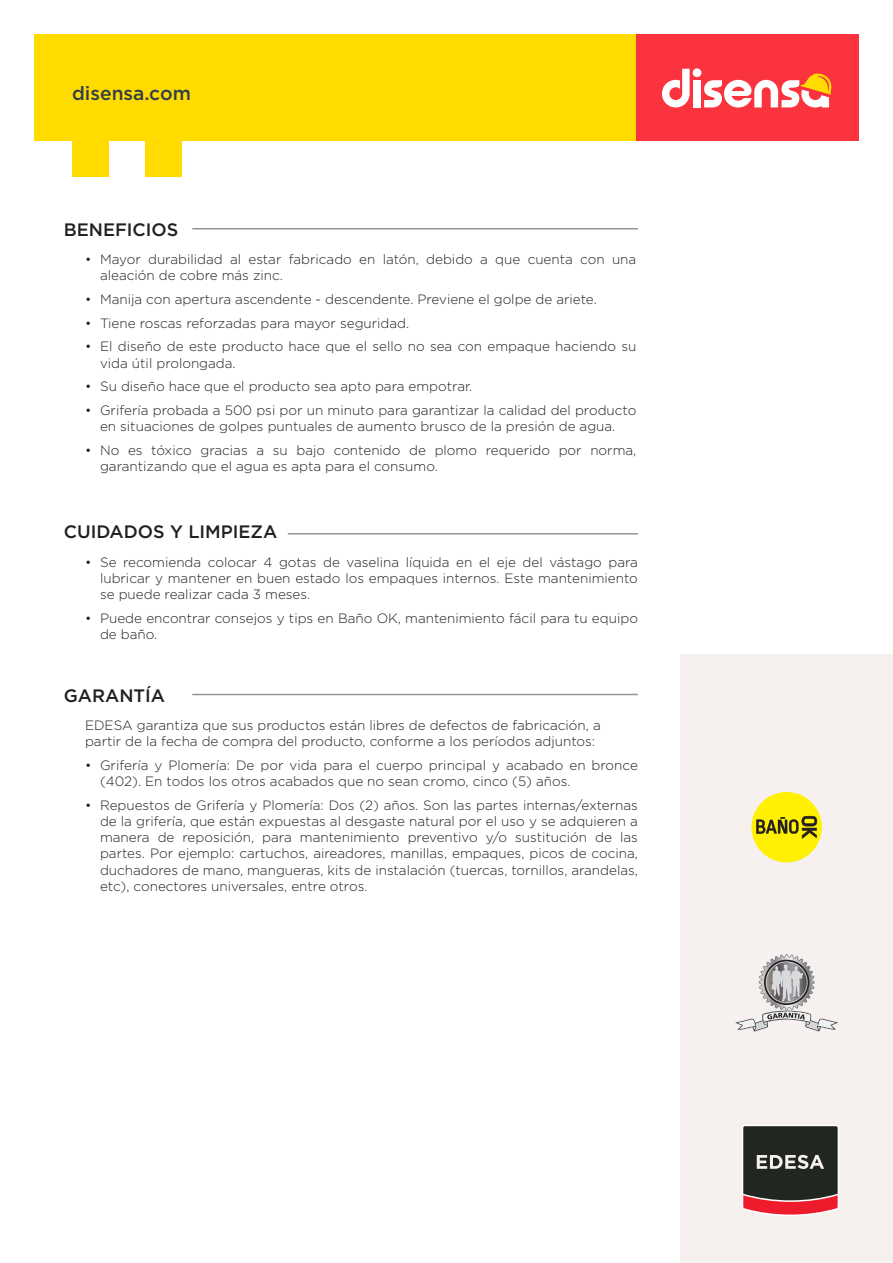
<style>
.page{position:relative;width:893px;height:1263px;background:#fff}
.page>*{position:absolute;margin:0;border:0;box-sizing:border-box;transform-origin:0 0}
.t1{font:500 19.2px "Gotham";color:#313e48}
.t2{font:500 18px "Gotham";color:#231f20}
.t3{font:300 13.5px/16.2px "Gotham";color:#231f20}
</style>
<div class="page">
<hr style="left:192px;top:228px;width:446px;height:1px;background:#939598">
<hr style="left:288px;top:533px;width:350px;height:1px;background:#939598">
<hr style="left:192px;top:694px;width:446px;height:1px;background:#939598">
<div style="left:680px;top:655px;width:213px;height:608px;background:#f6f1ee"></div>
<div style="left:751px;top:792px;width:71px;height:70px;background:#fff101;border-radius:50%"></div>
<svg style="left:756px;top:816px;width:61px;height:22px"></svg>
<svg style="left:735px;top:954px;width:103px;height:77px"></svg>
<div style="left:635px;top:34px;width:224px;height:106px;background:#fb333e"></div>
<div style="left:34px;top:34px;width:601px;height:106px;background:#ffdb00"></div>
<svg style="left:662px;top:69px;width:28px;height:38px"></svg>
<div style="left:693px;top:80px;width:8px;height:27px;background:#fff"></div>
<div style="left:693px;top:68px;width:8px;height:9px;background:#fff;border-radius:50%"></div>
<svg style="left:704px;top:73px;width:128px;height:34px"></svg>
<div style="left:72px;top:140px;width:37px;height:37px;background:#ffdb00"></div>
<div style="left:145px;top:140px;width:36px;height:37px;background:#ffdb00"></div>
<svg style="left:742px;top:1125px;width:97px;height:91px;background:#5e4341"></svg>
<h1 class="t1" style="left:72px;top:81px;width:120px">disensa.com</h1>
<h2 class="t2" style="left:64px;top:218px;width:116px">BENEFICIOS</h2>
<p class="t3" style="left:100px;top:251px;width:538px;text-indent:-15px">• Mayor durabilidad al estar fabricado en latón, debido a que cuenta con una aleación de cobre más zinc.</p>
<p class="t3" style="left:85px;top:291px;width:513px">• Manija con apertura ascendente - descendente. Previene el golpe de ariete.</p>
<p class="t3" style="left:85px;top:314px;width:326px">• Tiene roscas reforzadas para mayor seguridad.</p>
<p class="t3" style="left:100px;top:338px;width:538px;text-indent:-15px">• El diseño de este producto hace que el sello no sea con empaque haciendo su vida útil prolongada.</p>
<p class="t3" style="left:85px;top:378px;width:389px">• Su diseño hace que el producto sea apto para empotrar.</p>
<p class="t3" style="left:85px;top:402px;width:553px;text-align:center">• Grifería probada a 500 psi por un minuto para garantizar la calidad del producto en situaciones de golpes puntuales de aumento brusco de la presión de agua.</p>
<p class="t3" style="left:100px;top:442px;width:538px;text-indent:-15px">• No es tóxico gracias a su bajo contenido de plomo requerido por norma, garantizando que el agua es apta para el consumo.</p>
<h2 class="t2" style="left:64px;top:520px;width:215px">CUIDADOS Y LIMPIEZA</h2>
<p class="t3" style="left:100px;top:553px;width:539px;text-align:justify;text-indent:-15px">• Se recomienda colocar 4 gotas de vaselina líquida en el eje del vástago para lubricar y mantener en buen estado los empaques internos. Este mantenimiento se puede realizar cada 3 meses.</p>
<p class="t3" style="left:100px;top:609px;width:539px;text-indent:-15px">• Puede encontrar consejos y tips en Baño OK, mantenimiento fácil para tu equipo de baño.</p>
<h2 class="t2" style="left:64px;top:683px;width:103px">GARANTÍA</h2>
<p class="t3" style="left:85px;top:717px;width:517px">EDESA garantiza que sus productos están libres de defectos de fabricación, a partir de la fecha de compra del producto, conforme a los períodos adjuntos:</p>
<p class="t3" style="left:100px;top:757px;width:539px;text-indent:-15px">• Grifería y Plomería: De por vida para el cuerpo principal y acabado en bronce (402). En todos los otros acabados que no sean cromo, cinco (5) años.</p>
<p class="t3" style="left:100px;top:796px;width:539px;text-align:justify;text-indent:-15px">• Repuestos de Grifería y Plomería: Dos (2) años. Son las partes internas/externas de la grifería, que están expuestas al desgaste natural por el uso y se adquieren a manera de reposición, para mantenimiento preventivo y/o sustitución de las partes. Por ejemplo: cartuchos, aireadores, manillas, empaques, picos de cocina, duchadores de mano, mangueras, kits de instalación (tuercas, tornillos, arandelas, etc), conectores universales, entre otros.</p>
</div>
